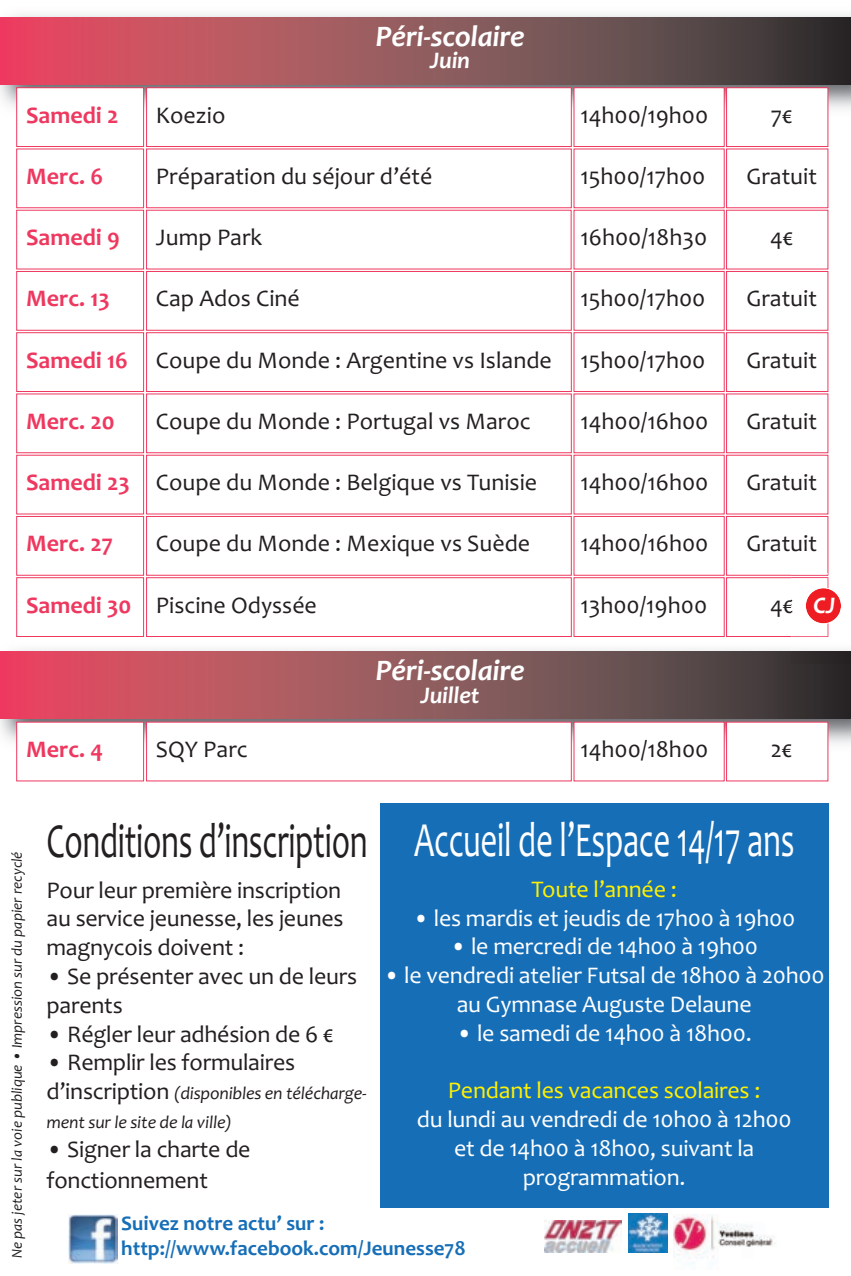
<style>
.page{position:relative;width:851px;height:1276px;background:#fff}
.page>*{position:absolute;margin:0;border:0;box-sizing:border-box;transform-origin:0 0}
.t1{font:49.5px "Candara";letter-spacing:-.01em;color:#fff;scale:.67 1}
.t2{font:49.5px "Candara";letter-spacing:-.01em;color:#231f20;scale:.67 1}
.t3{font:italic 700 30px "Candara";letter-spacing:-.01em;color:#fff}
.t4{font:24px/28.8px "Candara";color:#231f20}
.t5{font:24px/28.8px "Candara";letter-spacing:-.01em;color:#fff;text-align:center}
.t6{font:700 24px "Candara";color:#ee385f}
.t7{font:24px "Candara";letter-spacing:-.01em;color:#fff101}
.t8{font:italic 700 24px "Candara";letter-spacing:-.01em;color:#fff}
.t9{font:700 21px/25.2px "Candara";color:#166eb7}
.t10{font:italic 18px/28.8px "Candara";letter-spacing:-.01em;color:#231f20}
.t11{font:italic 15px "Candara";color:#231f20}
.s1{font-weight:700;color:#ee385f}
.s2{font-style:normal;font-size:24px}
</style>
<div class="page">
<div style="left:380px;top:803px;width:448px;height:405px;background:#166eb7"></div>
<img style="left:544px;top:1221px;width:77px;height:31px">
<img style="left:673px;top:1214px;width:102px;height:50px">
<div style="left:68px;top:1214px;width:55px;height:55px;background:linear-gradient(to right,#fff,#fff)"></div>
<img style="left:68px;top:1214px;width:49px;height:49px">
<img style="left:628px;top:1214px;width:39px;height:39px">
<div style="left:16px;top:149px;width:128px;height:59px;border:1px solid #ee385f"></div>
<div style="left:146px;top:149px;width:425px;height:59px;border:1px solid #ee385f"></div>
<div style="left:573px;top:149px;width:151px;height:59px;border:1px solid #ee385f"></div>
<div style="left:726px;top:149px;width:102px;height:59px;border:1px solid #ee385f"></div>
<div style="left:16px;top:210px;width:128px;height:59px;border:1px solid #ee385f"></div>
<div style="left:146px;top:210px;width:425px;height:59px;border:1px solid #ee385f"></div>
<div style="left:573px;top:210px;width:151px;height:59px;border:1px solid #ee385f"></div>
<div style="left:726px;top:210px;width:102px;height:59px;border:1px solid #ee385f"></div>
<div style="left:16px;top:271px;width:128px;height:60px;border:1px solid #ee385f"></div>
<div style="left:146px;top:271px;width:425px;height:60px;border:1px solid #ee385f"></div>
<div style="left:573px;top:271px;width:151px;height:60px;border:1px solid #ee385f"></div>
<div style="left:726px;top:271px;width:102px;height:60px;border:1px solid #ee385f"></div>
<div style="left:16px;top:332px;width:128px;height:60px;border:1px solid #ee385f"></div>
<div style="left:146px;top:332px;width:425px;height:60px;border:1px solid #ee385f"></div>
<div style="left:573px;top:332px;width:151px;height:60px;border:1px solid #ee385f"></div>
<div style="left:726px;top:332px;width:102px;height:60px;border:1px solid #ee385f"></div>
<div style="left:16px;top:393px;width:128px;height:60px;border:1px solid #ee385f"></div>
<div style="left:146px;top:393px;width:425px;height:60px;border:1px solid #ee385f"></div>
<div style="left:573px;top:393px;width:151px;height:60px;border:1px solid #ee385f"></div>
<div style="left:726px;top:393px;width:102px;height:60px;border:1px solid #ee385f"></div>
<div style="left:16px;top:455px;width:128px;height:59px;border:1px solid #ee385f"></div>
<div style="left:146px;top:455px;width:425px;height:59px;border:1px solid #ee385f"></div>
<div style="left:573px;top:455px;width:151px;height:59px;border:1px solid #ee385f"></div>
<div style="left:726px;top:455px;width:102px;height:59px;border:1px solid #ee385f"></div>
<div style="left:16px;top:516px;width:128px;height:59px;border:1px solid #ee385f"></div>
<div style="left:146px;top:516px;width:425px;height:59px;border:1px solid #ee385f"></div>
<div style="left:573px;top:516px;width:151px;height:59px;border:1px solid #ee385f"></div>
<div style="left:726px;top:516px;width:102px;height:59px;border:1px solid #ee385f"></div>
<div style="left:16px;top:577px;width:128px;height:60px;border:1px solid #ee385f"></div>
<div style="left:146px;top:577px;width:425px;height:60px;border:1px solid #ee385f"></div>
<div style="left:573px;top:577px;width:151px;height:60px;border:1px solid #ee385f"></div>
<div style="left:726px;top:577px;width:102px;height:60px;border:1px solid #ee385f"></div>
<img style="left:0;top:14px;width:850px;height:110px">
<svg style="left:0;top:18px;width:850px;height:66px;background:#904f56"></svg>
<div style="left:17px;top:88px;width:126px;height:58px;background:#fff"></div>
<div style="left:16px;top:87px;width:128px;height:60px;border:1px solid #ee385f"></div>
<div style="left:147px;top:88px;width:424px;height:58px;background:#fff"></div>
<div style="left:146px;top:87px;width:425px;height:60px;border:1px solid #ee385f"></div>
<div style="left:574px;top:88px;width:149px;height:58px;background:#fff"></div>
<div style="left:573px;top:87px;width:151px;height:60px;border:1px solid #ee385f"></div>
<div style="left:726px;top:88px;width:101px;height:58px;background:#fff"></div>
<div style="left:726px;top:87px;width:102px;height:60px;border:1px solid #ee385f"></div>
<img style="left:0;top:649px;width:850px;height:109px">
<svg style="left:0;top:652px;width:850px;height:66px;background:#915056"></svg>
<div style="left:17px;top:722px;width:126px;height:58px;background:#fff"></div>
<div style="left:16px;top:722px;width:128px;height:59px;border:1px solid #ee385f"></div>
<div style="left:147px;top:722px;width:424px;height:58px;background:#fff"></div>
<div style="left:574px;top:722px;width:149px;height:58px;background:#fff"></div>
<div style="left:726px;top:722px;width:101px;height:58px;background:#fff"></div>
<img style="left:791px;top:573px;width:59px;height:79px">
<img style="left:791px;top:573px;width:37px;height:2px">
<img style="left:791px;top:577px;width:37px;height:60px">
<svg style="left:791px;top:600px;width:1px;height:15px"></svg>
<img style="left:791px;top:652px;width:59px;height:11px">
<div style="left:805px;top:588px;width:35px;height:35px;background:#ee1d23;border-radius:50%"></div>
<div style="left:805px;top:587px;width:36px;height:37px;border:2px solid #fff;border-radius:50%"></div>
<p class="t3" style="left:375px;top:18px;width:151px">péri-scolaire</p>
<p class="t8" style="left:430px;top:46px;width:42px">Juin</p>
<p class="t6" style="left:26px;top:100px;width:94px">Samedi 2</p>
<p class="t4" style="left:156px;top:100px;width:71px">Koezio</p>
<p class="t4" style="left:580px;top:100px;width:129px">14h00/19h00</p>
<p class="t4" style="left:770px;top:100px;width:24px">7€</p>
<p class="t6" style="left:26px;top:161px;width:78px">Merc. 6</p>
<p class="t4" style="left:156px;top:161px;width:278px">Préparation du séjour d’été</p>
<p class="t4" style="left:580px;top:161px;width:127px">15h00/17h00</p>
<p class="t4" style="left:746px;top:161px;width:72px">Gratuit</p>
<p class="t6" style="left:26px;top:223px;width:95px">Samedi 9</p>
<p class="t4" style="left:156px;top:222px;width:108px">Jump Park</p>
<p class="t4" style="left:580px;top:222px;width:128px">16h00/18h30</p>
<p class="t4" style="left:769px;top:222px;width:25px">4€</p>
<p class="t6" style="left:26px;top:284px;width:85px">Merc. 13</p>
<p class="t4" style="left:156px;top:283px;width:145px">Cap Ados Ciné</p>
<p class="t4" style="left:580px;top:283px;width:127px">15h00/17h00</p>
<p class="t4" style="left:746px;top:283px;width:72px">Gratuit</p>
<p class="t4" style="left:26px;top:345px;width:680px"><span class="s1">Samedi 16</span> Coupe du Monde : Argentine vs Islande 15h00/17h00</p>
<p class="t4" style="left:746px;top:345px;width:72px">Gratuit</p>
<p class="t6" style="left:26px;top:406px;width:90px">Merc. 20</p>
<p class="t4" style="left:156px;top:406px;width:376px">Coupe du Monde : Portugal vs Maroc</p>
<p class="t4" style="left:580px;top:406px;width:129px">14h00/16h00</p>
<p class="t4" style="left:746px;top:406px;width:72px">Gratuit</p>
<p class="t4" style="left:26px;top:467px;width:512px"><span class="s1">Samedi 23</span> Coupe du Monde : Belgique vs Tunisie</p>
<p class="t4" style="left:580px;top:467px;width:129px">14h00/16h00</p>
<p class="t4" style="left:746px;top:467px;width:72px">Gratuit</p>
<p class="t6" style="left:26px;top:529px;width:88px">Merc. 27</p>
<p class="t4" style="left:156px;top:528px;width:376px">Coupe du Monde : Mexique vs Suède</p>
<p class="t4" style="left:580px;top:528px;width:129px">14h00/16h00</p>
<p class="t4" style="left:746px;top:528px;width:72px">Gratuit</p>
<p class="t4" style="left:26px;top:590px;width:292px"><span class="s1">Samedi 30</span> Piscine Odyssée</p>
<p class="t4" style="left:580px;top:590px;width:128px">13h00/19h00</p>
<p class="t4" style="left:769px;top:590px;width:25px">4€</p>
<p class="t8" style="left:813px;top:590px;width:23px">CJ</p>
<p class="t3" style="left:375px;top:652px;width:151px">péri-scolaire</p>
<p class="t8" style="left:420px;top:680px;width:61px">Juillet</p>
<p class="t6" style="left:26px;top:734px;width:79px">Merc. 4</p>
<p class="t4" style="left:156px;top:734px;width:93px">SQY Parc</p>
<p class="t4" style="left:580px;top:734px;width:129px">14h00/18h00</p>
<p class="t4" style="left:770px;top:734px;width:23px">2€</p>
<p class="t11" style="left:8px;top:1258px;width:408px;rotate:-90deg">Ne pas jeter sur la voie publique • Impression sur du papier recyclé</p>
<h1 class="t1" style="left:414px;top:809px;width:569px">Accueil de l’Espace 14/17 ans</h1>
<p class="t7" style="left:531px;top:874px;width:147px">Toute l’année :</p>
<p class="t5" style="left:413px;top:903px;width:383px">• les mardis et jeudis de 17h00 à 19h00</p>
<p class="t5" style="left:450px;top:931px;width:309px">• le mercredi de 14h00 à 19h00</p>
<p class="t5" style="left:383px;top:960px;width:442px">• le vendredi atelier Futsal de 18h00 à 20h00 au Gymnase Auguste Delaune</p>
<p class="t5" style="left:456px;top:1018px;width:297px">• le samedi de 14h00 à 18h00.</p>
<p class="t7" style="left:448px;top:1076px;width:314px">Pendant les vacances scolaires :</p>
<p class="t5" style="left:416px;top:1104px;width:376px">du lundi au vendredi de 10h00 à 12h00 et de 14h00 à 18h00, suivant la programmation.</p>
<p class="t9" style="left:121px;top:1210px;width:346px">Suivez notre actu’ sur : http://www.facebook.com/Jeunesse78</p>
<h1 class="t2" style="left:47px;top:810px;width:480px">Conditions d’inscription</h1>
<p class="t4" style="left:47px;top:875px;width:298px;text-align:justify">Pour leur première inscription au service jeunesse, les jeunes magnycois doivent :</p>
<p class="t4" style="left:47px;top:961px;width:312px">• Se présenter avec un de leurs parents</p>
<p class="t4" style="left:47px;top:1019px;width:289px">• Régler leur adhésion de 6 €</p>
<p class="t4" style="left:47px;top:1047px;width:250px">• Remplir les formulaires</p>
<p class="t10" style="left:47px;top:1078px;width:321px"><span class="s2">d’inscription</span> (disponibles en télécharge&shy;ment sur le site de la ville)</p>
<p class="t4" style="left:47px;top:1133px;width:205px;line-height:30.9px">• Signer la charte de fonctionnement</p>
</div>
